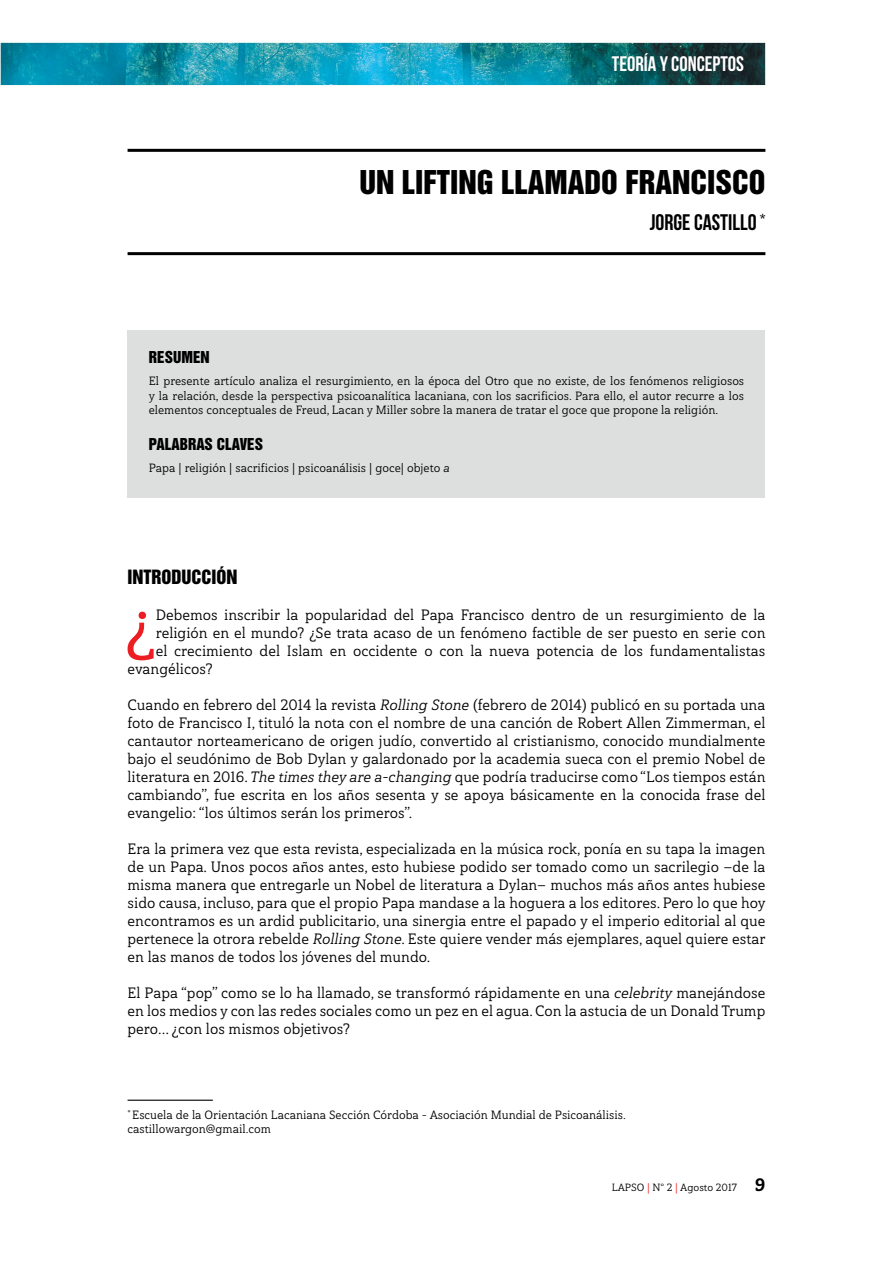
<style>
.page{position:relative;width:893px;height:1263px;background:#fff}
.page>*{position:absolute;margin:0;border:0;box-sizing:border-box;transform-origin:0 0}
.t1{font:66.45px "Haboro Slab Nor Med";color:#ed1d24}
.t2{font:30px "Helvetica Inserat LT Std";color:#000}
.t3{font:22.5px "Bebas Neue";color:#000}
.t4{font:21px "Bebas Neue";color:#fff}
.t5{font:18px "Helvetica Inserat LT Std";color:#000}
.t6{font:15px/18px "Haboro Slab Nor Reg";color:#000;text-align:justify}
.t7{font:15px "Helvetica Inserat LT Std";color:#000}
.t8{font:12px/14.2px "Haboro Slab Nor Reg";color:#000}
.t9{font:10.5px "Haboro Slab Nor Reg";color:#000}
.s1{font-family:"Haboro Slab Nor Reg It"}
.s2{color:#ed1d24}
.s3{font-family:"Haboro Slab Nor Ex B";font-size:18px}
</style>
<div class="page">
<img style="left:0;top:41px;width:766px;height:1060px">
<div style="left:128px;top:330px;width:637px;height:167px;background:#dddfdf"></div>
<hr style="left:128px;top:149px;width:637px;height:3px;background:#000">
<hr style="left:128px;top:252px;width:637px;height:3px;background:#000">
<hr style="left:128px;top:1100px;width:85px;height:1px;background:#000">
<h3 class="t4" style="left:612px;top:53px;width:134px">TEORÍA Y CONCEPTOS</h3>
<h2 class="t2" style="left:359px;top:164px;width:407px">UN LIFTING LLAMADO FRANCISCO</h2>
<h3 class="t3" style="left:650px;top:210px;width:117px">JORGE CASTILLO <sup>*</sup></h3>
<p class="t7" style="left:149px;top:348px;width:61px">RESUMEN</p>
<p class="t8" style="left:149px;top:374px;width:597px;text-align:justify">El presente artículo analiza el resurgimiento, en la época del Otro que no existe, de los fenómenos religiosos y la relación, desde la perspectiva psicoanalítica lacaniana, con los sacrificios. Para ello, el autor recurre a los elementos conceptuales de Freud, Lacan y Miller sobre la manera de tratar el goce que propone la religión.</p>
<p class="t7" style="left:149px;top:435px;width:49px">PALABRAS</p>
<p class="t7" style="left:217px;top:435px;width:47px">CLAVES</p>
<p class="t8" style="left:149px;top:461px;width:302px">Papa | religión | sacrificios | psicoanálisis | goce| objeto <span class="s1">a</span></p>
<p class="t5" style="left:128px;top:566px;width:10px">INTROD</p>
<p class="t5" style="left:182px;top:566px;width:56px">UCCIÓN</p>
<h1 class="t1" style="left:126px;top:578px;width:32px">¿</h1>
<p class="t6" style="left:156px;top:606px;width:611px">Debemos inscribir la popularidad del Papa Francisco dentro de un resurgimiento de la</p>
<p class="t6" style="left:156px;top:624px;width:611px">religión en el mundo? ¿Se trata acaso de un fenómeno factible de ser puesto en serie con</p>
<p class="t6" style="left:156px;top:642px;width:611px">el crecimiento del Islam en occidente o con la nueva potencia de los fundamentalistas</p>
<p class="t6" style="left:128px;top:660px;width:87px">evangélicos?</p>
<p class="t6" style="left:128px;top:696px;width:639px">Cuando en febrero del 2014 la revista <span class="s1">Rolling Stone</span> (febrero de 2014) publicó en su portada una foto de Francisco I, tituló la nota con el nombre de una canción de Robert Allen Zimmerman, el cantautor norteamericano de origen judío, convertido al cristianismo, conocido mundialmente bajo el seudónimo de Bob Dylan y galardonado por la academia sueca con el premio Nobel de literatura en 2016. <span class="s1">The times they are a-changing</span> que podría traducirse como “Los tiempos están cambiando”, fue escrita en los años sesenta y se apoya básicamente en la conocida frase del evangelio: “los últimos serán los primeros”.</p>
<p class="t6" style="left:128px;top:840px;width:640px">Era la primera vez que esta revista, especializada en la música rock, ponía en su tapa la imagen de un Papa. Unos pocos años antes, esto hubiese podido ser tomado como un sacrilegio —de la misma manera que entregarle un Nobel de literatura a Dylan— muchos más años antes hubiese sido causa, incluso, para que el propio Papa mandase a la hoguera a los editores. Pero lo que hoy encontramos es un ardid publicitario, una sinergia entre el papado y el imperio editorial al que pertenece la otrora rebelde <span class="s1">Rolling Stone</span>. Este quiere vender más ejemplares, aquel quiere estar en las manos de todos los jóvenes del mundo.</p>
<p class="t6" style="left:128px;top:984px;width:639px">El Papa “pop” como se lo ha llamado, se transformó rápidamente en una <span class="s1">celebrity</span> manejándose en los medios y con las redes sociales como un pez en el agua. Con la astucia de un Donald Trump pero… ¿con los mismos objetivos?</p>
<p class="t8" style="left:128px;top:1107px;width:500px"><sup>*</sup> Escuela de la Orientación Lacaniana Sección Córdoba – Asociación Mundial de Psicoanálisis. castillowargon@gmail.com</p>
<p class="t9" style="left:612px;top:1181px;width:155px">LAPSO <span class="s2">|</span> N° 2 <span class="s2">|</span> Agosto 2017 <span class="s3">9</span></p>
</div>
